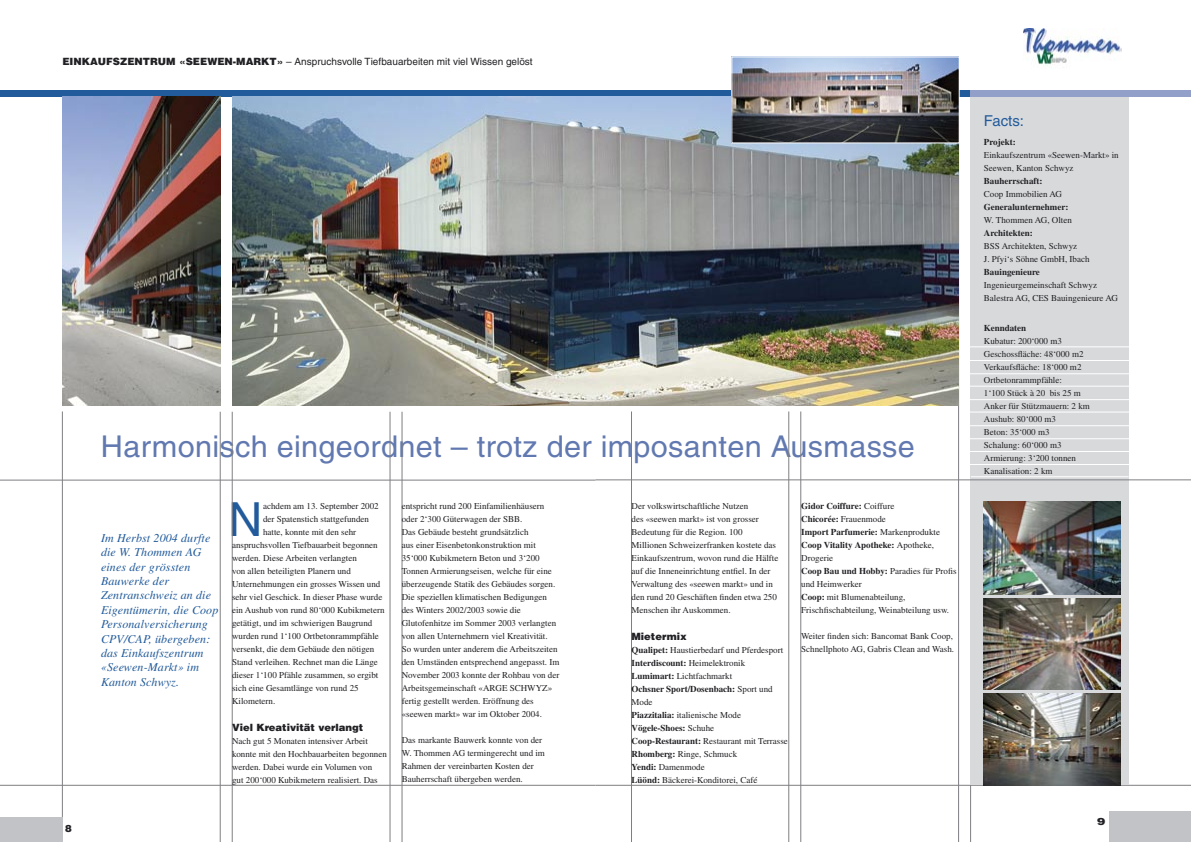
<style>
.page{position:relative;width:1191px;height:842px;background:#fff}
.page>*{position:absolute;margin:0;border:0;box-sizing:border-box;transform-origin:0 0}
.t1{font:47px "Helvetica";color:#225b9b}
.t2{font:30px "Helvetica";letter-spacing:.01em;color:#6179b0}
.t3{font:15px "Helvetica";color:#225b9b}
.t4{font:italic 12px/14.4px "Times";letter-spacing:.01em;color:#225b9b}
.t5{font:10px "Helvetica";color:#212125}
.t6{font:900 10px "Helvetica";color:#212125}
.t7{font:900 10px "Helvetica";color:#212125;scale:1.23 1}
.t8{font:9px/13px "Times";color:#212125}
.t9{font:700 9px "Times";color:#212125}
.s1{font-weight:900}
.s2{font-weight:700}
</style>
<div class="page">
<div style="left:1109px;top:811px;width:82px;height:31px;background:#c2c3c6"></div>
<hr style="left:958px;top:96px;width:1px;height:746px;background:#7f7f83">
<hr style="left:970px;top:96px;width:1px;height:746px;background:#7f7f83">
<hr style="left:631px;top:411px;width:1px;height:431px;background:#7f7f83">
<hr style="left:595px;top:785px;width:596px;height:1px;background:#7f7f83">
<div style="left:970px;top:96px;width:158px;height:689px;background:#d8d9db"></div>
<hr style="left:595px;top:480px;width:596px;height:1px;background:#7f7f83">
<hr style="left:788px;top:411px;width:1px;height:431px;background:#7f7f83">
<hr style="left:800px;top:411px;width:1px;height:431px;background:#7f7f83">
<hr style="left:390px;top:412px;width:1px;height:430px;background:#7f7f83">
<hr style="left:402px;top:412px;width:1px;height:430px;background:#7f7f83">
<hr style="left:62px;top:411px;width:1px;height:431px;background:#7f7f83">
<hr style="left:0;top:785px;width:595px;height:1px;background:#7f7f83">
<div style="left:0;top:817px;width:62px;height:25px;background:#c2c3c6"></div>
<hr style="left:0;top:480px;width:595px;height:1px;background:#7f7f83">
<hr style="left:220px;top:412px;width:1px;height:430px;background:#7f7f83">
<hr style="left:232px;top:412px;width:1px;height:430px;background:#7f7f83">
<div style="left:0;top:90px;width:972px;height:6px;background:#225b9b"></div>
<img style="left:1023px;top:29px;width:98px;height:37px">
<div style="left:970px;top:90px;width:221px;height:6px;background:#919fc9"></div>
<hr style="left:968px;top:347px;width:190px;height:1px;background:#fff">
<img style="left:984px;top:502px;width:136px;height:93px">
<img style="left:62px;top:96px;width:158px;height:309px">
<img style="left:232px;top:96px;width:727px;height:309px">
<img style="left:984px;top:693px;width:136px;height:92px">
<img style="left:984px;top:598px;width:136px;height:91px">
<img style="left:733px;top:59px;width:224px;height:82px">
<div style="left:731px;top:57px;width:228px;height:86px;border:1px solid #fff"></div>
<hr style="left:962px;top:360px;width:190px;height:1px;background:#fff">
<hr style="left:964px;top:373px;width:190px;height:1px;background:#fff">
<hr style="left:968px;top:386px;width:191px;height:1px;background:#fff">
<hr style="left:967px;top:399px;width:190px;height:1px;background:#fff">
<hr style="left:967px;top:412px;width:190px;height:1px;background:#fff">
<hr style="left:960px;top:425px;width:190px;height:1px;background:#fff">
<hr style="left:962px;top:438px;width:190px;height:1px;background:#fff">
<hr style="left:963px;top:451px;width:191px;height:1px;background:#fff">
<hr style="left:961px;top:464px;width:191px;height:1px;background:#fff">
<hr style="left:971px;top:476px;width:157px;height:1px;background:#fff">
<p class="t5" style="left:62px;top:55px;width:472px"><span class="s1">EINKAUFSZENTRUM «SEEWEN-MARKT»</span> – Anspruchsvolle Tiefbauarbeiten mit viel Wissen gelöst</p>
<p class="t6" style="left:65px;top:822px;width:8px">8</p>
<h2 class="t2" style="left:101px;top:429px;width:815px">Harmonisch eingeordnet – trotz der imposanten Ausmasse</h2>
<h1 class="t1" style="left:228px;top:492px;width:35px">N</h1>
<p class="t8" style="left:801px;top:499px;width:157px"><span class="s2">Gidor Coiffure:</span> Coiffure<br><span class="s2">Chicorée:</span> Frauenmode<br><span class="s2">Import Parfumerie:</span> Markenprodukte<br><span class="s2">Coop Vitality Apotheke:</span> Apotheke,<br>Drogerie<br><span class="s2">Coop Bau und Hobby:</span> Paradies für Profis und Heimwerker<br><span class="s2">Coop:</span> mit Blumenabteilung,<br>Frischfischabteilung, Weinabteilung usw.</p>
<p class="t8" style="left:801px;top:629px;width:154px">Weiter finden sich: Bancomat Bank Coop,<br>Schnellphoto AG, Gabris Clean and Wash.</p>
<p class="t8" style="left:631px;top:499px;width:148px">Der volkswirtschaftliche Nutzen<br>des «seewen markt» ist von grosser Bedeutung für die Region. 100<br>Millionen Schweizerfranken kostete das Einkaufszentrum, wovon rund die Hälfte auf die Inneneinrichtung entfiel. In der Verwaltung des «seewen markt» und in den rund 20 Geschäften finden etwa 250<br>Menschen ihr Auskommen.</p>
<p class="t6" style="left:631px;top:630px;width:57px">Mietermix</p>
<p class="t8" style="left:631px;top:643px;width:158px"><span class="s2">Qualipet:</span> Haustierbedarf und Pferdesport<br><span class="s2">Interdiscount:</span> Heimelektronik<br><span class="s2">Lumimart:</span> Lichtfachmarkt<br><span class="s2">Ochsner Sport/Dosenbach:</span> Sport und<br>Mode<br><span class="s2">Piazzitalia:</span> italienische Mode<br><span class="s2">Vögele-Shoes:</span> Schuhe<br><span class="s2">Coop-Restaurant:</span> Restaurant mit Terrasse<br><span class="s2">Rhomberg:</span> Ringe, Schmuck<br><span class="s2">Yendi:</span> Damenmode<br><span class="s2">Lüönd:</span> Bäckerei-Konditorei, Café</p>
<p class="t8" style="left:402px;top:499px;width:159px">entspricht rund 200 Einfamilienhäusern oder 2‘300 Güterwagen der SBB.<br>Das Gebäude besteht grundsätzlich<br>aus einer Eisenbetonkonstruktion mit 35‘000 Kubikmetern Beton und 3‘200<br>Tonnen Armierungseisen, welche für eine überzeugende Statik des Gebäudes sorgen.<br>Die speziellen klimatischen Bedigungen des Winters 2002/2003 sowie die Glutofenhitze im Sommer 2003 verlangten von allen Unternehmern viel Kreativität.<br>So wurden unter anderem die Arbeitszeiten den Umständen entsprechend angepasst. Im November 2003 konnte der Rohbau von der Arbeitsgemeinschaft «ARGE SCHWYZ» fertig gestellt werden. Eröffnung des «seewen markt» war im Oktober 2004.</p>
<p class="t8" style="left:402px;top:733px;width:145px">Das markante Bauwerk konnte von der W. Thommen AG termingerecht und im Rahmen der vereinbarten Kosten der Bauherrschaft übergeben werden.</p>
<p class="t8" style="left:263px;top:499px;width:117px">achdem am 13. September 2002</p>
<p class="t8" style="left:263px;top:512px;width:107px">der Spatenstich stattgefunden</p>
<p class="t8" style="left:263px;top:525px;width:95px">hatte, konnte mit den sehr</p>
<p class="t8" style="left:232px;top:538px;width:147px">anspruchsvollen Tiefbauarbeit begonnen</p>
<p class="t8" style="left:232px;top:551px;width:126px">werden. Diese Arbeiten verlangten</p>
<p class="t8" style="left:232px;top:564px;width:120px">von allen beteiligten Planern und</p>
<p class="t8" style="left:232px;top:577px;width:150px">Unternehmungen ein grosses Wissen und</p>
<p class="t8" style="left:232px;top:590px;width:152px">sehr viel Geschick. In dieser Phase wurde</p>
<p class="t8" style="left:232px;top:603px;width:154px">ein Aushub von rund 80‘000 Kubikmetern</p>
<p class="t8" style="left:232px;top:616px;width:142px">getätigt, und im schwierigen Baugrund</p>
<p class="t8" style="left:232px;top:629px;width:148px">wurden rund 1‘100 Ortbetonrammpfähle</p>
<p class="t8" style="left:232px;top:642px;width:144px">versenkt, die dem Gebäude den nötigen</p>
<p class="t8" style="left:232px;top:655px;width:147px">Stand verleihen. Rechnet man die Länge</p>
<p class="t8" style="left:232px;top:668px;width:148px">dieser 1‘100 Pfähle zusammen, so ergibt</p>
<p class="t8" style="left:232px;top:681px;width:128px">sich eine Gesamtlänge von rund 25</p>
<p class="t8" style="left:232px;top:694px;width:45px">Kilometern.</p>
<p class="t6" style="left:232px;top:721px;width:133px">Viel Kreativität verlangt</p>
<p class="t8" style="left:232px;top:734px;width:156px">Nach gut 5 Monaten intensiver Arbeit konnte mit den Hochbauarbeiten begonnen werden. Dabei wurde ein Volumen von<br>gut 200‘000 Kubikmetern realisiert. Das</p>
<h3 class="t4" style="left:101px;top:530px;width:119px">Im Herbst 2004 durfte die W. Thommen AG eines der grössten<br>Bauwerke der<br>Zentranschweiz an die<br>Eigentümerin, die Coop<br>Personalversicherung<br>CPV/CAP, übergeben: das Einkaufszentrum «Seewen-Markt» im<br>Kanton Schwyz.</h3>
<h3 class="t3" style="left:984px;top:112px;width:42px">Facts:</h3>
<p class="t9" style="left:984px;top:136px;width:33px">Projekt:</p>
<p class="t8" style="left:984px;top:148px;width:136px">Einkaufszentrum «Seewen-Markt» in<br>Seewen, Kanton Schwyz</p>
<p class="t9" style="left:984px;top:175px;width:60px">Bauherrschaft:</p>
<p class="t8" style="left:984px;top:187px;width:80px">Coop Immobilien AG</p>
<p class="t9" style="left:984px;top:201px;width:86px">Generalunternehmer:</p>
<p class="t8" style="left:984px;top:213px;width:89px">W. Thommen AG, Olten</p>
<p class="t9" style="left:984px;top:227px;width:50px">Architekten:</p>
<p class="t8" style="left:984px;top:239px;width:107px">BSS Architekten, Schwyz<br>J. Pfyi‘s Söhne GmbH, Ibach</p>
<p class="t9" style="left:984px;top:266px;width:57px">Bauingenieure</p>
<p class="t8" style="left:984px;top:278px;width:136px">Ingenieurgemeinschaft Schwyz<br>Balestra AG, CES Bauingenieure AG</p>
<p class="t9" style="left:984px;top:322px;width:44px">Kenndaten</p>
<p class="t8" style="left:984px;top:334px;width:107px">Kubatur: 200‘000 m3<br>Geschossfläche: 48‘000 m2<br>Verkaufsfläche: 18‘000 m2<br>Ortbetonrammpfähle:<br>1‘100 Stück à 20 bis 25 m<br>Anker für Stützmauern: 2 km<br>Aushub: 80‘000 m3<br>Beton: 35‘000 m3<br>Schalung: 60‘000 m3<br>Armierung: 3‘200 tonnen<br>Kanalisation: 2 km</p>
<p class="t7" style="left:1097px;top:815px;width:8px">9</p>
</div>
